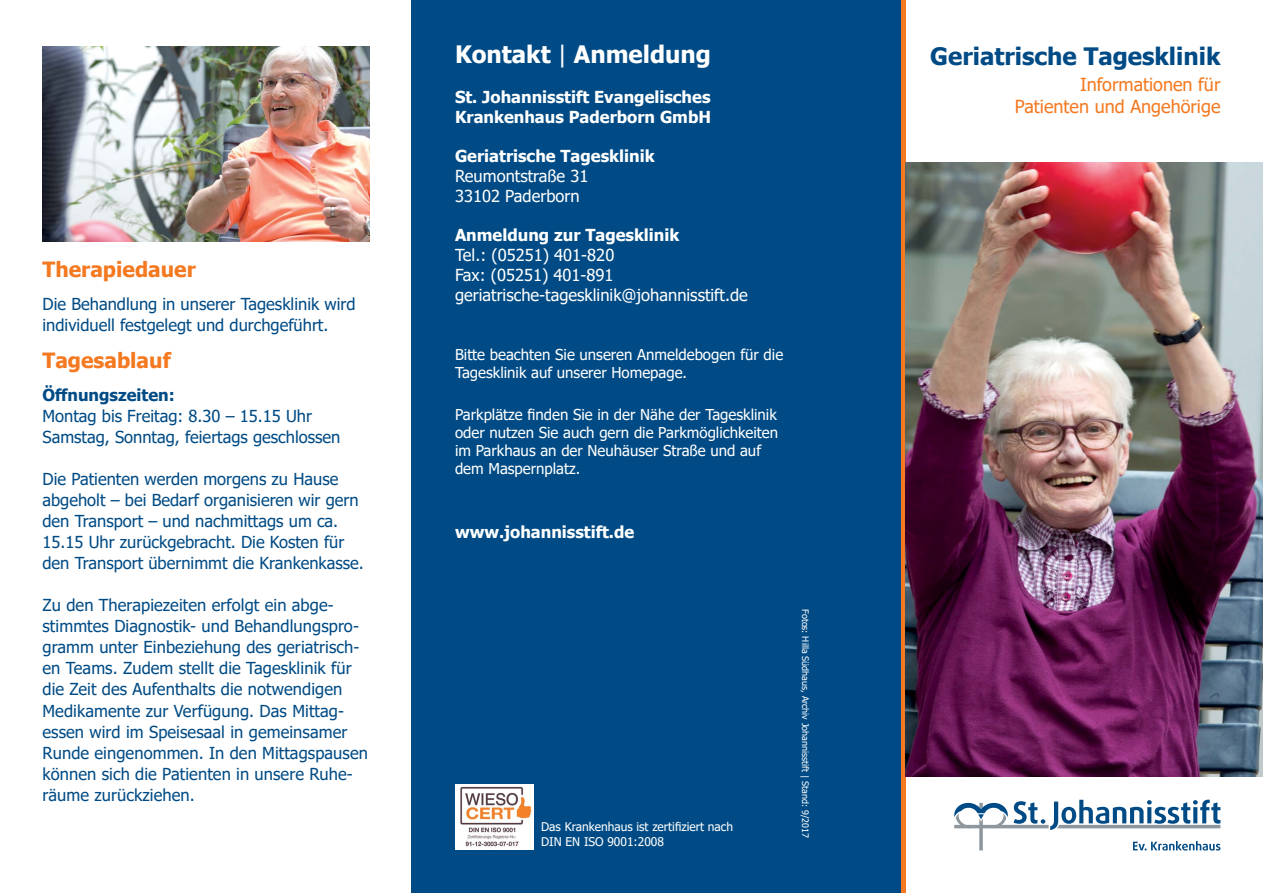
<style>
.page{position:relative;width:1263px;height:893px;background:#fff}
.page>*{position:absolute;margin:0;border:0;box-sizing:border-box;transform-origin:0 0}
.t1{font:700 24px "Tahoma";color:#004b85}
.t2{font:700 24px "Tahoma";color:#fff}
.t3{font:700 21px "Tahoma";color:#f47920}
.t4{font:18px/21.6px "Tahoma";color:#f47920;text-align:right}
.t5{font:16.5px/21px "Tahoma";color:#004b85}
.t6{font:700 16.5px/19.8px "Tahoma";color:#fff}
.t7{font:16.5px/19.8px "Tahoma";color:#fff}
.t8{font:700 16.5px "Tahoma";color:#004b85}
.t9{font:15px/18px "Tahoma";color:#fff}
.t10{font:12px/14.4px "Tahoma";color:#fff}
.t11{font:9px "Tahoma";color:#fff}
.s1{font-weight:400}
</style>
<div class="page">
<div style="left:412px;top:0;width:489px;height:893px;background:#004b85"></div>
<hr style="left:901px;top:0;width:4px;height:893px;background:#f47920">
<img style="left:455px;top:784px;width:79px;height:65px">
<svg style="left:954px;top:800px;width:266px;height:50px"></svg>
<img style="left:906px;top:162px;width:357px;height:614px">
<img style="left:43px;top:47px;width:327px;height:194px">
<p class="t3" style="left:43px;top:255px;width:155px">Therapiedauer</p>
<p class="t5" style="left:43px;top:295px;width:314px">Die Behandlung in unserer Tagesklinik wird individuell festgelegt und durchgeführt.</p>
<p class="t3" style="left:43px;top:346px;width:130px">Tagesablauf</p>
<p class="t8" style="left:43px;top:384px;width:134px">Öffnungszeiten:</p>
<p class="t5" style="left:43px;top:407px;width:299px">Montag bis Freitag: 8.30 – 15.15 Uhr<br>Samstag, Sonntag, feiertags geschlossen</p>
<p class="t5" style="left:43px;top:470px;width:323px">Die Patienten werden morgens zu Hause abgeholt – bei Bedarf organisieren wir gern den Transport – und nachmittags um ca.<br>15.15 Uhr zurückgebracht. Die Kosten für den Transport übernimmt die Krankenkasse.</p>
<p class="t5" style="left:43px;top:596px;width:327px">Zu den Therapiezeiten erfolgt ein abge&shy;stimmtes Diagnostik- und Behandlungspro&shy;gramm unter Einbeziehung des geriatrisch&shy;en Teams. Zudem stellt die Tagesklinik für die Zeit des Aufenthalts die notwendigen Medikamente zur Verfügung. Das Mittag&shy;essen wird im Speisesaal in gemeinsamer Runde eingenommen. In den Mittagspausen können sich die Patienten in unsere Ruhe&shy;räume zurückziehen.</p>
<h1 class="t2" style="left:455px;top:38px;width:258px">Kontakt <span class="s1">|</span> Anmeldung</h1>
<p class="t6" style="left:455px;top:88px;width:258px">St. Johannisstift Evangelisches<br>Krankenhaus Paderborn GmbH</p>
<p class="t6" style="left:455px;top:147px;width:201px">Geriatrische Tagesklinik</p>
<p class="t7" style="left:455px;top:167px;width:135px">Reumontstraße 31<br>33102 Paderborn</p>
<p class="t6" style="left:455px;top:226px;width:226px">Anmeldung zur Tagesklinik</p>
<p class="t7" style="left:455px;top:246px;width:294px">Tel.: (05251) 401-820<br>Fax: (05251) 401-891 geriatrische-tagesklinik@johannisstift.de</p>
<p class="t9" style="left:455px;top:347px;width:330px">Bitte beachten Sie unseren Anmeldebogen für die<br>Tagesklinik auf unserer Homepage.</p>
<p class="t9" style="left:455px;top:406px;width:325px">Parkplätze finden Sie in der Nähe der Tagesklinik oder nutzen Sie auch gern die Parkmöglichkeiten im Parkhaus an der Neuhäuser Straße und auf dem Maspernplatz.</p>
<p class="t6" style="left:455px;top:523px;width:181px">www.johannisstift.de</p>
<p class="t10" style="left:541px;top:820px;width:193px">Das Krankenhaus ist zertifiziert nach<br>DIN EN ISO 9001:2008</p>
<p class="t11" style="left:811px;top:609px;width:230px;rotate:90deg">Fotos: Hilla Südhaus, Archiv Johannisstift | Stand: 9/2017</p>
<h1 class="t1" style="left:930px;top:40px;width:292px">Geriatrische Tagesklinik</h1>
<p class="t4" style="left:1015px;top:75px;width:207px">Informationen für<br>Patienten und Angehörige</p>
</div>
